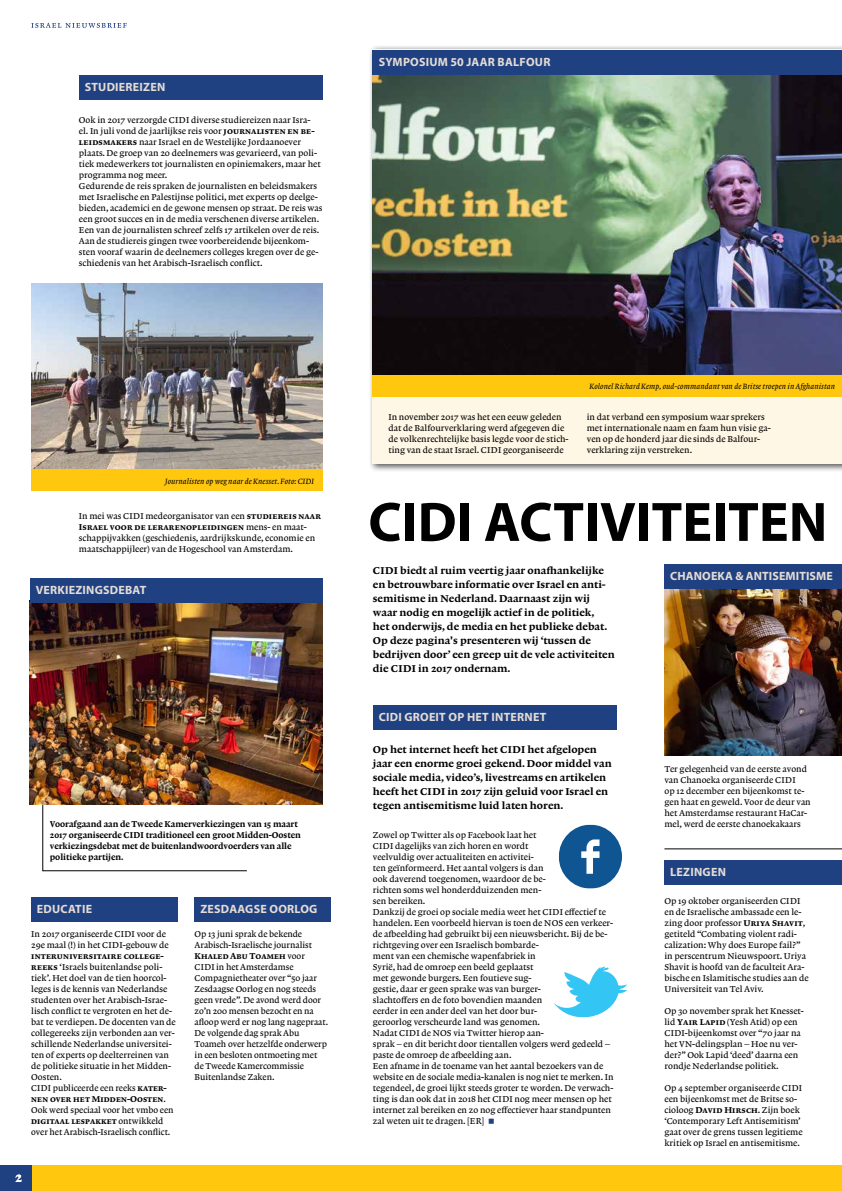
<style>
.page{position:relative;width:842px;height:1191px;background:#fff}
.page>*{position:absolute;margin:0;border:0;box-sizing:border-box;transform-origin:0 0}
.t1{font:700 56px "Myriad Pro";color:#000}
.t2{font:700 12px "Myriad Pro";letter-spacing:.02em;color:#e5dcd5}
.t3{font:10.5px/14px "Lexicon No 1 Roman D";color:#000}
.t4{font:9px/11px "Lexicon No 1 Roman A";color:#000}
.t5{font:9px/11px "Lexicon No 1 Roman D";letter-spacing:-.005em;color:#000;scale:.95 1}
.t6{font:9px "Lexicon No 1 Roman D";letter-spacing:.015em;color:#000}
.t7{font:8px "Lexicon No 1 Italic A";letter-spacing:.01em;color:#000}
.s1{font-family:"Lexicon No 1 Roman D"}
.s2{font-family:"Lexicon No 1 Roman A"}
.s3{color:#1f4181}
</style>
<div class="page">
<div style="left:30px;top:1165px;width:812px;height:26px;background:#ffc70e"></div>
<div style="left:0;top:1165px;width:31px;height:26px;background:#1f4181"></div>
<svg style="left:15px;top:1174px;width:7px;height:8px"></svg>
<div style="left:369px;top:45px;width:473px;height:427px;background:#000;opacity:.65"></div>
<div style="left:373px;top:49px;width:469px;height:415px;background:#fff7e5"></div>
<svg style="left:31px;top:23px;width:96px;height:5px"></svg>
<hr style="left:664px;top:848px;width:178px;height:1px;background:#000">
<img style="left:373px;top:74px;width:469px;height:301px">
<img style="left:30px;top:602px;width:293px;height:203px">
<img style="left:664px;top:589px;width:178px;height:166px">
<img style="left:31px;top:283px;width:292px;height:186px">
<div style="left:79px;top:75px;width:244px;height:25px;background:#1f4181"></div>
<div style="left:373px;top:50px;width:469px;height:24px;background:#1f4181"></div>
<div style="left:30px;top:578px;width:293px;height:24px;background:#1f4181"></div>
<div style="left:373px;top:705px;width:243px;height:25px;background:#1f4181"></div>
<div style="left:664px;top:564px;width:178px;height:25px;background:#1f4181"></div>
<svg style="left:42px;top:804px;width:205px;height:67px"></svg>
<div style="left:31px;top:897px;width:146px;height:24px;background:#1f4181"></div>
<div style="left:195px;top:897px;width:136px;height:24px;background:#1f4181"></div>
<div style="left:664px;top:859px;width:178px;height:25px;background:#1f4181"></div>
<svg style="left:559px;top:824px;width:63px;height:64px"></svg>
<svg style="left:554px;top:966px;width:73px;height:51px"></svg>
<div style="left:31px;top:469px;width:292px;height:22px;background:#ffc70e"></div>
<div style="left:373px;top:375px;width:469px;height:21px;background:#ffc70e"></div>
<h2 class="t2" style="left:85px;top:80px;width:82px">STUDIEREIZEN</h2>
<p class="t4" style="left:79px;top:114px;width:245px">Ook in 2017 verzorgde CIDI diverse studiereizen naar Isra-<br>el. In juli vond de jaarlijkse reis voor <span class="s1">journalisten en be&shy;leidsmakers</span> naar Israel en de Westelijke Jordaanoever plaats. De groep van 20 deelnemers was gevarieerd, van poli&shy;tiek medewerkers tot journalisten en opiniemakers, maar het programma nog meer.<br>Gedurende de reis spraken de journalisten en beleidsmakers met Israelische en Palestijnse politici, met experts op deelge&shy;bieden, academici en de gewone mensen op straat. De reis was een groot succes en in de media verschenen diverse artikelen.<br>Een van de journalisten schreef zelfs 17 artikelen over de reis.<br>Aan de studiereis gingen twee voorbereidende bijeenkom&shy;sten vooraf waarin de deelnemers colleges kregen over de ge&shy;schiedenis van het Arabisch-Israelisch conflict.</p>
<h2 class="t2" style="left:379px;top:55px;width:173px">SYMPOSIUM 50 JAAR BALFOUR</h2>
<p class="t7" style="left:165px;top:476px;width:150px">Journalisten op weg naar de Knesset. Foto: CIDI</p>
<p class="t4" style="left:79px;top:510px;width:243px">In mei was CIDI medeorganisator van een <span class="s1">studiereis naar</span></p>
<p class="t6" style="left:79px;top:522px;width:229px">Israel voor de lerarenopleidingen <span class="s2">mens- en maat-</span></p>
<p class="t4" style="left:79px;top:532px;width:238px">schappijvakken (geschiedenis, aardrijkskunde, economie en maatschappijleer) van de Hogeschool van Amsterdam.</p>
<h2 class="t2" style="left:36px;top:583px;width:112px">VERKIEZINGSDEBAT</h2>
<p class="t5" style="left:50px;top:818px;width:266px">Voorafgaand aan de Tweede Kamerverkiezingen van 15 maart 2017 organiseerde CIDI traditioneel een groot Midden-Oosten verkiezingsdebat met de buitenlandwoordvoerders van alle politieke partijen.</p>
<h2 class="t2" style="left:37px;top:902px;width:57px">EDUCATIE</h2>
<p class="t4" style="left:31px;top:928px;width:139px">In 2017 organiseerde CIDI voor de<br>29e maal (!) in het CIDI-gebouw de</p>
<p class="t6" style="left:31px;top:951px;width:134px">interuniversitaire college-</p>
<p class="t4" style="left:31px;top:961px;width:146px"><span class="s1">reeks</span> ‘Israels buitenlandse poli&shy;tiek’. Het doel van de tien hoorcol&shy;leges is de kennis van Nederlandse studenten over het Arabisch-Israe&shy;lisch conflict te vergroten en het de&shy;bat te verdiepen. De docenten van de collegereeks zijn verbonden aan ver&shy;schillende Nederlandse universitei&shy;ten of experts op deelterreinen van de politieke situatie in het Midden-Oosten.<br>CIDI publiceerde een reeks <span class="s1">kater-</span></p>
<p class="t6" style="left:31px;top:1094px;width:136px">nen over het Midden-Oosten<span class="s2">.</span></p>
<p class="t4" style="left:31px;top:1104px;width:144px">Ook werd speciaal voor het vmbo een</p>
<p class="t6" style="left:31px;top:1116px;width:134px">digitaal lespakket <span class="s2">ontwikkeld</span></p>
<p class="t4" style="left:31px;top:1126px;width:141px">over het Arabisch-Israelisch conflict.</p>
<h2 class="t2" style="left:200px;top:902px;width:119px">ZESDAAGSE OORLOG</h2>
<p class="t4" style="left:195px;top:928px;width:119px">Op 13 juni sprak de bekende<br>Arabisch-Israelische journalist</p>
<p class="t6" style="left:195px;top:951px;width:112px">Khaled Abu Toameh <span class="s2">voor</span></p>
<p class="t4" style="left:195px;top:961px;width:135px">CIDI in het Amsterdamse<br>Compagnietheater over “50 jaar<br>Zesdaagse Oorlog en nog steeds geen vrede”. De avond werd door zo’n 200 mensen bezocht en na afloop werd er nog lang nagepraat.<br>De volgende dag sprak Abu<br>Toameh over hetzelfde onderwerp in een besloten ontmoeting met de Tweede Kamercommissie<br>Buitenlandse Zaken.</p>
<p class="t7" style="left:589px;top:381px;width:247px">Kolonel Richard Kemp, oud-commandant van de Britse troepen in Afghanistan</p>
<p class="t4" style="left:388px;top:411px;width:182px">In november 2017 was het een eeuw geleden dat de Balfourverklaring werd afgegeven die de volkenrechtelijke basis legde voor de stich&shy;ting van de staat Israel. CIDI georganiseerde</p>
<p class="t4" style="left:587px;top:411px;width:185px">in dat verband een symposium waar sprekers met internationale naam en faam hun visie ga&shy;ven op de honderd jaar die sinds de Balfour&shy;verklaring zijn verstreken.</p>
<h1 class="t1" style="left:368px;top:490px;width:460px">CIDI ACTIVITEITEN</h1>
<p class="t3" style="left:373px;top:563px;width:243px">CIDI biedt al ruim veertig jaar onafhankelijke en betrouwbare informatie over Israel en anti&shy;semitisme in Nederland. Daarnaast zijn wij waar nodig en mogelijk actief in de politiek,<br>het onderwijs, de media en het publieke debat.<br>Op deze pagina's presenteren wij ‘tussen de bedrijven door’ een greep uit de vele activiteiten die CIDI in 2017 ondernam.</p>
<h2 class="t2" style="left:379px;top:710px;width:169px">CIDI GROEIT OP HET INTERNET</h2>
<p class="t3" style="left:373px;top:742px;width:240px">Op het internet heeft het CIDI het afgelopen jaar een enorme groei gekend. Door middel van sociale media, video’s, livestreams en artikelen heeft het CIDI in 2017 zijn geluid voor Israel en tegen antisemitisme luid laten horen.</p>
<p class="t4" style="left:373px;top:829px;width:242px">Zowel op Twitter als op Facebook laat het<br>CIDI dagelijks van zich horen en wordt<br>veelvuldig over actualiteiten en activitei-<br>ten geïnformeerd. Het aantal volgers is dan<br>ook daverend toegenomen, waardoor de be-<br>richten soms wel honderdduizenden men-<br>sen bereiken.<br>Dankzij de groei op sociale media weet het CIDI effectief te handelen. Een voorbeeld hiervan is toen de NOS een verkeer&shy;de afbeelding had gebruikt bij een nieuwsbericht. Bij de be&shy;richtgeving over een Israelisch bombarde-<br>ment van een chemische wapenfabriek in<br>Syrië, had de omroep een beeld geplaatst<br>met gewonde burgers. Een foutieve sug-<br>gestie, daar er geen sprake was van burger-<br>slachtoffers en de foto bovendien maanden<br>eerder in een ander deel van het door bur-<br>geroorlog verscheurde land was genomen.<br>Nadat CIDI de NOS via Twitter hierop aan-<br>sprak – en dit bericht door tientallen volgers werd gedeeld – paste de omroep de afbeelding aan.<br>Een afname in de toename van het aantal bezoekers van de website en de sociale media-kanalen is nog niet te merken. In tegendeel, de groei lijkt steeds groter te worden. De verwach&shy;ting is dan ook dat in 2018 het CIDI nog meer mensen op het internet zal bereiken en zo nog effectiever haar standpunten zal weten uit te dragen. [ER] <span class="s3">○</span></p>
<h2 class="t2" style="left:670px;top:569px;width:164px">CHANOEKA &amp; ANTISEMITISME</h2>
<p class="t4" style="left:664px;top:763px;width:148px">Ter gelegenheid van de eerste avond van Chanoeka organiseerde CIDI<br>op 12 december een bijeenkomst te&shy;gen haat en geweld. Voor de deur van het Amsterdamse restaurant HaCar&shy;mel, werd de eerste chanoekakaars</p>
<h2 class="t2" style="left:670px;top:865px;width:57px">LEZINGEN</h2>
<p class="t4" style="left:664px;top:895px;width:146px">Op 19 oktober organiseerden CIDI en de Israelische ambassade een le&shy;zing door professor <span class="s1">Uriya Shavit</span>, getiteld “Combating violent radi&shy;calization: Why does Europe fail?” in perscentrum Nieuwspoort. Uriya Shavit is hoofd van de faculteit Ara&shy;bische en Islamitische studies aan de Universiteit van Tel Aviv.</p>
<p class="t4" style="left:664px;top:1005px;width:141px">Op 30 november sprak het Knesset&shy;lid <span class="s1">Yair Lapid</span> (Yesh Atid) op een<br>CIDI-bijeenkomst over “70 jaar na het VN-delingsplan – Hoe nu ver&shy;der?” Ook Lapid ‘deed’ daarna een rondje Nederlandse politiek.</p>
<p class="t4" style="left:664px;top:1082px;width:140px">Op 4 september organiseerde CIDI een bijeenkomst met de Britse so&shy;cioloog <span class="s1">David Hirsch</span>. Zijn boek ‘Contemporary Left Antisemitism’ gaat over de grens tussen legitieme kritiek op Israel en antisemitisme.</p>
</div>
